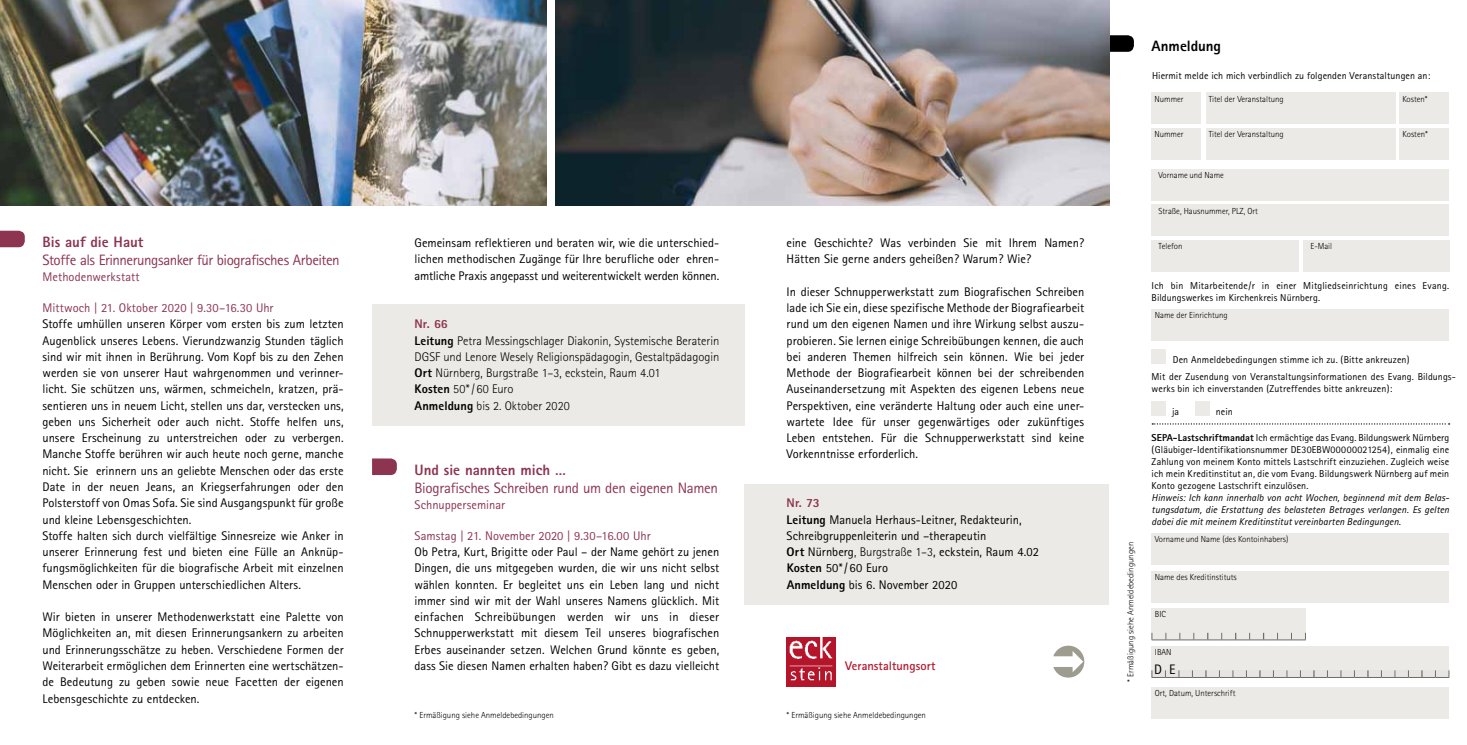
<style>
.page{position:relative;width:1467px;height:745px;background:#fff}
.page>*{position:absolute;margin:0;border:0;box-sizing:border-box;transform-origin:0 0}
.t1{font:15px "Rotis Sans Serif";letter-spacing:-.025em;color:#8d3550}
.t2{font:800 15px "Rotis Sans Serif";letter-spacing:-.005em;color:#8d3550}
.t3{font:800 15px "Rotis Sans Serif";letter-spacing:-.005em;color:#000}
.t4{font:13.75px "Rotis Sans Serif";color:#000}
.t5{font:12.5px/16.2px "Rotis Sans Serif";color:#000;text-align:justify}
.t6{font:300 12.5px/16.2px "Rotis Sans Serif";color:#000}
.t7{font:12.5px "Rotis Sans Serif";letter-spacing:.005em;color:#8d3550}
.t8{font:700 12.5px "Rotis Sans Serif";letter-spacing:.005em;color:#b5152b}
.t9{font:10px/12px "Rotis Sans Serif";letter-spacing:.01em;color:#000}
.t10{font:italic 10px/12px "Rotis Sans Serif";letter-spacing:.005em;color:#000;text-align:justify}
.t11{font:300 8.75px "Rotis Sans Serif";color:#000}
.s1{font-weight:800;color:#8d3550}
.s2{font-weight:800}
.s3{font-weight:300}
</style>
<div class="page">
<div style="left:372px;top:304px;width:372px;height:121px;background:#eceae7"></div>
<div style="left:744px;top:484px;width:365px;height:120px;background:#eceae7"></div>
<svg style="left:1109px;top:35px;width:25px;height:17px"></svg>
<img style="left:555px;top:0;width:554px;height:205px">
<img style="left:0;top:0;width:547px;height:205px">
<div style="left:1152px;top:169px;width:297px;height:31px;background:#eceae7"></div>
<div style="left:1152px;top:204px;width:297px;height:32px;background:#eceae7"></div>
<div style="left:1152px;top:239px;width:147px;height:32px;background:#eceae7"></div>
<div style="left:1303px;top:239px;width:146px;height:32px;background:#eceae7"></div>
<div style="left:1152px;top:309px;width:297px;height:32px;background:#eceae7"></div>
<div style="left:1152px;top:570px;width:297px;height:32px;background:#eceae7"></div>
<div style="left:1152px;top:645px;width:297px;height:32px;background:#eceae7"></div>
<div style="left:1152px;top:686px;width:297px;height:32px;background:#eceae7"></div>
<div style="left:1152px;top:608px;width:154px;height:31px;background:#eceae7"></div>
<svg style="left:1152px;top:670px;width:298px;height:7px"></svg>
<svg style="left:1152px;top:632px;width:154px;height:8px"></svg>
<div style="left:1152px;top:349px;width:14px;height:15px;background:#eceae7"></div>
<svg style="left:1152px;top:423px;width:298px;height:1px"></svg>
<div style="left:1152px;top:532px;width:297px;height:32px;background:#eceae7"></div>
<div style="left:1206px;top:92px;width:189px;height:32px;background:#eceae7"></div>
<div style="left:1399px;top:92px;width:50px;height:32px;background:#eceae7"></div>
<div style="left:1206px;top:128px;width:189px;height:32px;background:#eceae7"></div>
<div style="left:1399px;top:128px;width:50px;height:32px;background:#eceae7"></div>
<div style="left:1152px;top:92px;width:49px;height:32px;background:#eceae7"></div>
<div style="left:1152px;top:128px;width:49px;height:31px;background:#eceae7"></div>
<svg style="left:372px;top:458px;width:25px;height:16px"></svg>
<svg style="left:0;top:230px;width:25px;height:17px"></svg>
<div style="left:1152px;top:401px;width:14px;height:14px;background:#eceae7"></div>
<div style="left:1195px;top:401px;width:15px;height:14px;background:#eceae7"></div>
<img style="left:787px;top:637px;width:48px;height:48px">
<svg style="left:1053px;top:645px;width:31px;height:32px"></svg>
<p class="t2" style="left:43px;top:232px;width:102px">Bis auf die Haut</p>
<p class="t1" style="left:43px;top:251px;width:299px">Stoffe als Erinnerungsanker für biografisches Arbeiten</p>
<p class="t7" style="left:43px;top:269px;width:99px">Methodenwerkstatt</p>
<p class="t7" style="left:43px;top:300px;width:233px">Mittwoch | 21. Oktober 2020 | 9.30–16.30 Uhr</p>
<p class="t5" style="left:43px;top:315px;width:303px;text-align:left">Stoffe umhüllen unseren Körper vom ersten bis zum letzten Augenblick unseres Lebens. Vierundzwanzig Stunden täglich sind wir mit ihnen in Berührung. Vom Kopf bis zu den Zehen werden sie von unserer Haut wahrgenommen und verinner&shy;licht. Sie schützen uns, wärmen, schmeicheln, kratzen, prä&shy;sentieren uns in neuem Licht, stellen uns dar, verstecken uns, geben uns Sicherheit oder auch nicht. Stoffe helfen uns, unsere Erscheinung zu unterstreichen oder zu verbergen.<br>Manche Stoffe berühren wir auch heute noch gerne, manche nicht. Sie erinnern uns an geliebte Menschen oder das erste Date in der neuen Jeans, an Kriegserfahrungen oder den Polsterstoff von Omas Sofa. Sie sind Ausgangspunkt für große und kleine Lebensgeschichten.<br>Stoffe halten sich durch vielfältige Sinnesreize wie Anker in unserer Erinnerung fest und bieten eine Fülle an Anknüp&shy;fungsmöglichkeiten für die biografische Arbeit mit einzelnen Menschen oder in Gruppen unterschiedlichen Alters.</p>
<p class="t5" style="left:43px;top:608px;width:303px">Wir bieten in unserer Methodenwerkstatt eine Palette von Möglichkeiten an, mit diesen Erinnerungsankern zu arbeiten und Erinnerungsschätze zu heben. Verschiedene Formen der Weiterarbeit ermöglichen dem Erinnerten eine wertschätzen&shy;de Bedeutung zu geben sowie neue Facetten der eigenen Lebensgeschichte zu entdecken.</p>
<p class="t5" style="left:415px;top:234px;width:306px">Gemeinsam reflektieren und beraten wir, wie die unterschied&shy;lichen methodischen Zugänge für Ihre berufliche oder ehren&shy;amtliche Praxis angepasst und weiterentwickelt werden können.</p>
<p class="t6" style="left:415px;top:316px;width:306px"><span class="s1">Nr. 66<br></span><span class="s2">Leitung</span> Petra Messingschlager Diakonin, Systemische Beraterin DGSF und Lenore Wesely Religionspädagogin, Gestaltpädagogin <span class="s2">Ort</span> Nürnberg, Burgstraße 1–3, eckstein, Raum 4.01<br><span class="s2">Kosten</span> 50*/ 60 Euro<br><span class="s2">Anmeldung</span> bis 2. Oktober 2020</p>
<p class="t2" style="left:415px;top:460px;width:153px">Und sie nannten mich …</p>
<p class="t1" style="left:415px;top:478px;width:305px">Biografisches Schreiben rund um den eigenen Namen</p>
<p class="t7" style="left:415px;top:497px;width:92px">Schnupperseminar</p>
<p class="t7" style="left:415px;top:528px;width:238px">Samstag | 21. November 2020 | 9.30–16.00 Uhr</p>
<p class="t5" style="left:415px;top:543px;width:306px">Ob Petra, Kurt, Brigitte oder Paul – der Name gehört zu jenen Dingen, die uns mitgegeben wurden, die wir uns nicht selbst wählen konnten. Er begleitet uns ein Leben lang und nicht immer sind wir mit der Wahl unseres Namens glücklich. Mit einfachen Schreibübungen werden wir uns in dieser Schnupperwerkstatt mit diesem Teil unseres biografischen Erbes auseinander setzen. Welchen Grund könnte es geben, dass Sie diesen Namen erhalten haben? Gibt es dazu vielleicht</p>
<p class="t5" style="left:787px;top:234px;width:299px">eine Geschichte? Was verbinden Sie mit Ihrem Namen?<br>Hätten Sie gerne anders geheißen? Warum? Wie?</p>
<p class="t5" style="left:787px;top:283px;width:299px">In dieser Schnupperwerkstatt zum Biografischen Schreiben lade ich Sie ein, diese spezifische Methode der Biografiearbeit rund um den eigenen Namen und ihre Wirkung selbst auszu&shy;probieren. Sie lernen einige Schreibübungen kennen, die auch bei anderen Themen hilfreich sein können. Wie bei jeder Methode der Biografiearbeit können bei der schreibenden Auseinandersetzung mit Aspekten des eigenen Lebens neue Perspektiven, eine veränderte Haltung oder auch eine uner&shy;wartete Idee für unser gegenwärtiges oder zukünftiges Leben entstehen. Für die Schnupperwerkstatt sind keine Vorkenntnisse erforderlich.</p>
<p class="t5" style="left:787px;top:494px;width:254px;text-align:left"><span class="s1">Nr. 73<br></span><span class="s2">Leitung</span> Manuela Herhaus-Leitner, Redakteurin, Schreibgruppenleiterin und –therapeutin<br><span class="s2">Ort</span> Nürnberg<span class="s3">, Burgstraße 1–3</span>, eckstein, Raum 4.02<br><span class="s2">Kosten</span> 50*/ 60 Euro<br><span class="s2">Anmeldung</span> bis 6. November 2020</p>
<p class="t8" style="left:845px;top:657px;width:92px">Veranstaltungsort</p>
<p class="t11" style="left:415px;top:710px;width:141px">* Ermäßigung siehe Anmeldebedingungen</p>
<p class="t11" style="left:787px;top:710px;width:141px">* Ermäßigung siehe Anmeldebedingungen</p>
<p class="t11" style="left:1125px;top:681px;width:141px;rotate:-90deg">* Ermäßigung siehe Anmeldebedingungen</p>
<p class="t3" style="left:1152px;top:37px;width:71px">Anmeldung</p>
<p class="t9" style="left:1152px;top:69px;width:280px">Hiermit melde ich mich verbindlich zu folgenden Veranstaltungen an:</p>
<p class="t11" style="left:1154px;top:94px;width:31px">Nummer</p>
<p class="t11" style="left:1154px;top:129px;width:31px">Nummer</p>
<p class="t11" style="left:1209px;top:94px;width:77px">Titel der Veranstaltung</p>
<p class="t11" style="left:1402px;top:94px;width:27px">Kosten*</p>
<p class="t11" style="left:1209px;top:129px;width:77px">Titel der Veranstaltung</p>
<p class="t11" style="left:1403px;top:129px;width:27px">Kosten*</p>
<p class="t11" style="left:1158px;top:170px;width:67px">Vorname und Name</p>
<p class="t11" style="left:1158px;top:205px;width:101px">Straße, Hausnummer, PLZ, Ort</p>
<p class="t11" style="left:1158px;top:241px;width:25px">Telefon</p>
<p class="t11" style="left:1310px;top:241px;width:23px">E-Mail</p>
<p class="t9" style="left:1152px;top:279px;width:299px">Ich bin Mitarbeitende/r in einer Mitgliedseinrichtung eines Evang.<br>Bildungswerkes im Kirchenkreis Nürnberg.</p>
<p class="t11" style="left:1155px;top:310px;width:74px">Name der Einrichtung</p>
<p class="t9" style="left:1173px;top:353px;width:238px">Den Anmeldebedingungen stimme ich zu. (Bitte ankreuzen)</p>
<p class="t9" style="left:1152px;top:370px;width:306px">Mit der Zusendung von Veranstaltungsinformationen des Evang. Bildungs&shy;werks bin ich einverstanden (Zutreffendes bitte ankreuzen):</p>
<p class="t9" style="left:1172px;top:405px;width:9px">ja</p>
<p class="t9" style="left:1216px;top:405px;width:18px">nein</p>
<p class="t9" style="left:1152px;top:431px;width:299px;text-align:justify"><span class="s2">SEPA-Lastschriftmandat</span> Ich ermächtige das Evang. Bildungswerk Nürnberg (Gläubiger-Identifikationsnummer DE30EBW00000021254), einmalig eine Zahlung von meinem Konto mittels Lastschrift einzuziehen. Zugleich weise ich mein Kreditinstitut an, die vom Evang. Bildungswerk Nürnberg auf mein Konto gezogene Lastschrift einzulösen.</p>
<p class="t10" style="left:1152px;top:491px;width:299px">Hinweis: Ich kann innerhalb von acht Wochen, beginnend mit dem Belas&shy;tungsdatum, die Erstattung des belasteten Betrages verlangen. Es gelten dabei die mit meinem Kreditinstitut vereinbarten Bedingungen.</p>
<p class="t11" style="left:1155px;top:534px;width:135px">Vorname und Name (des Kontoinhabers)</p>
<p class="t11" style="left:1155px;top:571px;width:83px">Name des Kreditinstituts</p>
<p class="t11" style="left:1155px;top:608px;width:13px">BIC</p>
<p class="t11" style="left:1155px;top:646px;width:18px">IBAN</p>
<p class="t4" style="left:1154px;top:660px;width:23px">D E</p>
<p class="t11" style="left:1155px;top:688px;width:82px">Ort, Datum, Unterschrift</p>
</div>
